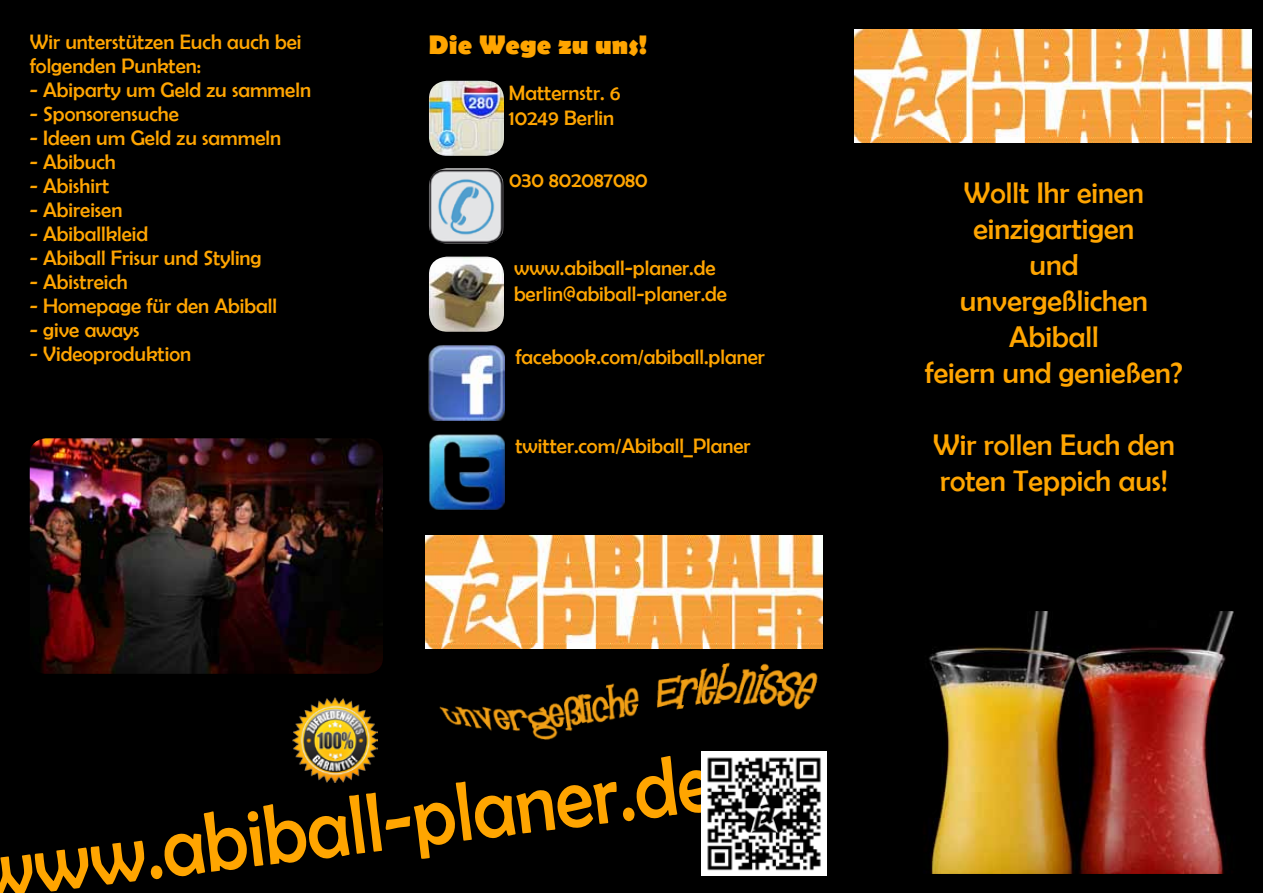
<style>
.page{position:relative;width:1263px;height:893px;background:#000}
.page>*{position:absolute;margin:0;border:0;box-sizing:border-box;transform-origin:0 0}
.t1{font:85.35px "Berlin Sans FB";color:#ffa500;scale:.9 1}
.t2{font:30px/36px "Berlin Sans FB";color:#ffa500;text-align:center}
.t3{font:700 27px "Berlin Sans FB";color:#ffa500}
.t4{font:21px/25.2px "Berlin Sans FB";color:#ffa500}
</style>
<div class="page">
<img style="left:429px;top:81px;width:75px;height:75px">
<img style="left:429px;top:168px;width:75px;height:75px">
<img style="left:429px;top:257px;width:75px;height:75px">
<img style="left:429px;top:434px;width:75px;height:75px">
<img style="left:429px;top:345px;width:75px;height:76px">
<img style="left:701px;top:751px;width:125px;height:125px">
<img style="left:30px;top:438px;width:353px;height:236px">
<img style="left:929px;top:611px;width:305px;height:263px">
<img style="left:293px;top:697px;width:84px;height:85px">
<img style="left:855px;top:30px;width:397px;height:112px">
<img style="left:425px;top:536px;width:397px;height:112px">
<img style="left:439px;top:662px;width:379px;height:78px">
<p class="t4" style="left:30px;top:29px;width:273px;line-height:24px">Wir unterstützen Euch auch bei folgenden Punkten:</p>
<p class="t4" style="left:30px;top:77px;width:283px">- Abiparty um Geld zu sammeln</p>
<p class="t4" style="left:30px;top:101px;width:151px">- Sponsorensuche</p>
<p class="t4" style="left:30px;top:125px;width:253px">- Ideen um Geld zu sammeln</p>
<p class="t4" style="left:30px;top:149px;width:88px">- Abibuch</p>
<p class="t4" style="left:30px;top:173px;width:81px">- Abishirt</p>
<p class="t4" style="left:30px;top:197px;width:94px">- Abireisen</p>
<p class="t4" style="left:30px;top:221px;width:120px">- Abiballkleid</p>
<p class="t4" style="left:30px;top:245px;width:233px">- Abiball Frisur und Styling</p>
<p class="t4" style="left:30px;top:269px;width:100px">- Abistreich</p>
<p class="t4" style="left:30px;top:293px;width:249px">- Homepage für den Abiball</p>
<p class="t4" style="left:30px;top:317px;width:111px">- give aways</p>
<p class="t4" style="left:30px;top:341px;width:163px">- Videoproduktion</p>
<p class="t3" style="left:429px;top:30px;width:220px">Die Wege zu uns!</p>
<p class="t4" style="left:509px;top:80px;width:113px">Matternstr. 6<br>10249 Berlin</p>
<p class="t4" style="left:509px;top:167px;width:140px">030 802087080</p>
<p class="t4" style="left:514px;top:256px;width:215px">www.abiball-planer.de berlin@abiball-planer.de</p>
<p class="t4" style="left:515px;top:344px;width:251px">facebook.com/abiball.planer</p>
<p class="t4" style="left:515px;top:433px;width:237px">twitter.com/Abiball_Planer</p>
<h1 class="t1" style="left:-28px;top:824px;width:825px;rotate:-7deg">www.abiball-planer.de</h1>
<h2 class="t2" style="left:925px;top:175px;width:259px">Wollt Ihr einen einzigartigen<br>und<br>unvergeßlichen<br>Abiball<br>feiern und genießen?</h2>
<h2 class="t2" style="left:933px;top:427px;width:243px;text-align:left">Wir rollen Euch den roten Teppich aus!</h2>
</div>
